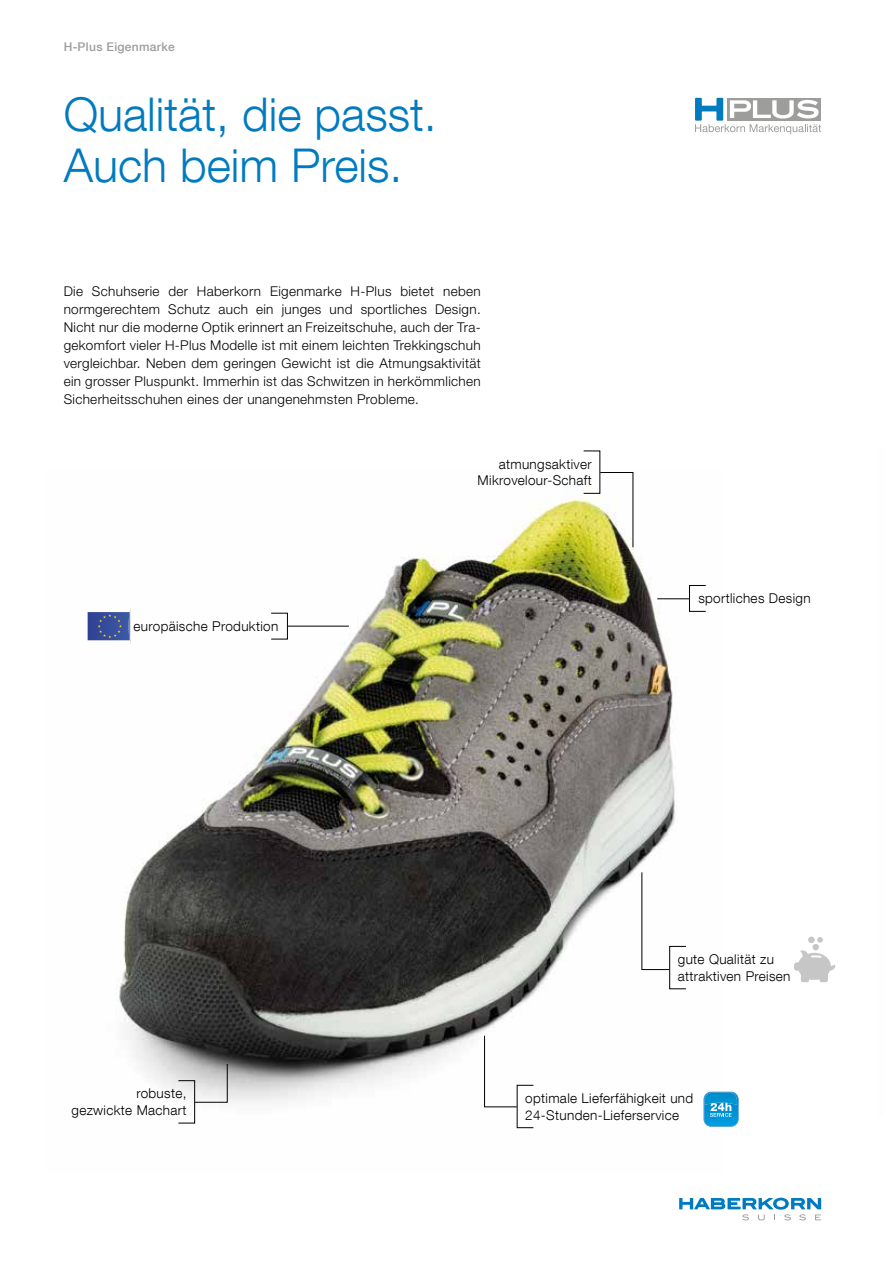
<style>
.page{position:relative;width:885px;height:1263px;background:#fff}
.page>*{position:absolute;margin:0;border:0;box-sizing:border-box;transform-origin:0 0}
.t1{font:300 46.5px/51px "Helvetica Neue LT Com";color:#007bc0}
.t2{font:300 13.5px/18px "Helvetica Neue LT";letter-spacing:.025em;color:#000;text-align:justify}
.t3{font:300 13.5px/16.5px "Helvetica Neue LT Com";letter-spacing:.025em;color:#000;text-align:right}
.t4{font:500 12px "Helvetica Neue LT Com";letter-spacing:.025em;color:#9d9d9c}
</style>
<div class="page">
<img style="left:87px;top:470px;width:635px;height:659px">
<svg style="left:679px;top:1198px;width:142px;height:22px"></svg>
<div style="left:808px;top:936px;width:6px;height:7px;background:#f3f3f3;border-radius:50%"></div>
<svg style="left:794px;top:937px;width:41px;height:45px"></svg>
<svg style="left:88px;top:605px;width:43px;height:42px"></svg>
<svg style="left:703px;top:1092px;width:35px;height:35px"></svg>
<hr style="left:287px;top:626px;width:62px;height:1px;background:#000">
<hr style="left:657px;top:598px;width:32px;height:1px;background:#000">
<div style="left:271px;top:613px;width:17px;height:26px;border:1px solid #000"></div>
<div style="left:689px;top:585px;width:17px;height:27px;border:1px solid #000"></div>
<svg style="left:194px;top:1063px;width:34px;height:40px"></svg>
<div style="left:178px;top:1080px;width:17px;height:43px;border:1px solid #000"></div>
<svg style="left:483px;top:1035px;width:34px;height:72px"></svg>
<svg style="left:641px;top:872px;width:28px;height:98px"></svg>
<div style="left:669px;top:946px;width:17px;height:43px;border:1px solid #000"></div>
<svg style="left:599px;top:472px;width:34px;height:76px"></svg>
<svg style="left:695px;top:98px;width:126px;height:36px"></svg>
<p class="t4" style="left:64px;top:40px;width:113px">H-Plus Eigenmarke</p>
<h1 class="t1" style="left:64px;top:88px;width:374px">Qualität, die passt.<br>Auch beim Preis.</h1>
<p class="t2" style="left:64px;top:281px;width:418px">Die Schuhserie der Haberkorn Eigenmarke H-Plus bietet neben normgerechtem Schutz auch ein junges und sportliches Design.<br>Nicht nur die moderne Optik erinnert an Freizeitschuhe, auch der Tra&shy;gekomfort vieler H-Plus Modelle ist mit einem leichten Trekkingschuh vergleichbar. Neben dem geringen Gewicht ist die Atmungsaktivität ein grosser Pluspunkt. Immerhin ist das Schwitzen in herkömmlichen Sicherheitsschuhen eines der unangenehmsten Probleme.</p>
<p class="t3" style="left:133px;top:618px;width:146px">europäische Produktion</p>
<p class="t3" style="left:477px;top:455px;width:116px">atmungsaktiver<br>Mikrovelour-Schaft</p>
<p class="t3" style="left:698px;top:590px;width:114px">sportliches Design</p>
<p class="t3" style="left:677px;top:951px;width:114px;text-align:left">gute Qualität zu attraktiven Preisen</p>
<p class="t3" style="left:71px;top:1085px;width:116px">robuste,<br>gezwickte Machart</p>
<p class="t3" style="left:525px;top:1090px;width:169px;text-align:left">optimale Lieferfähigkeit und<br>24-Stunden-Lieferservice</p>
</div>
